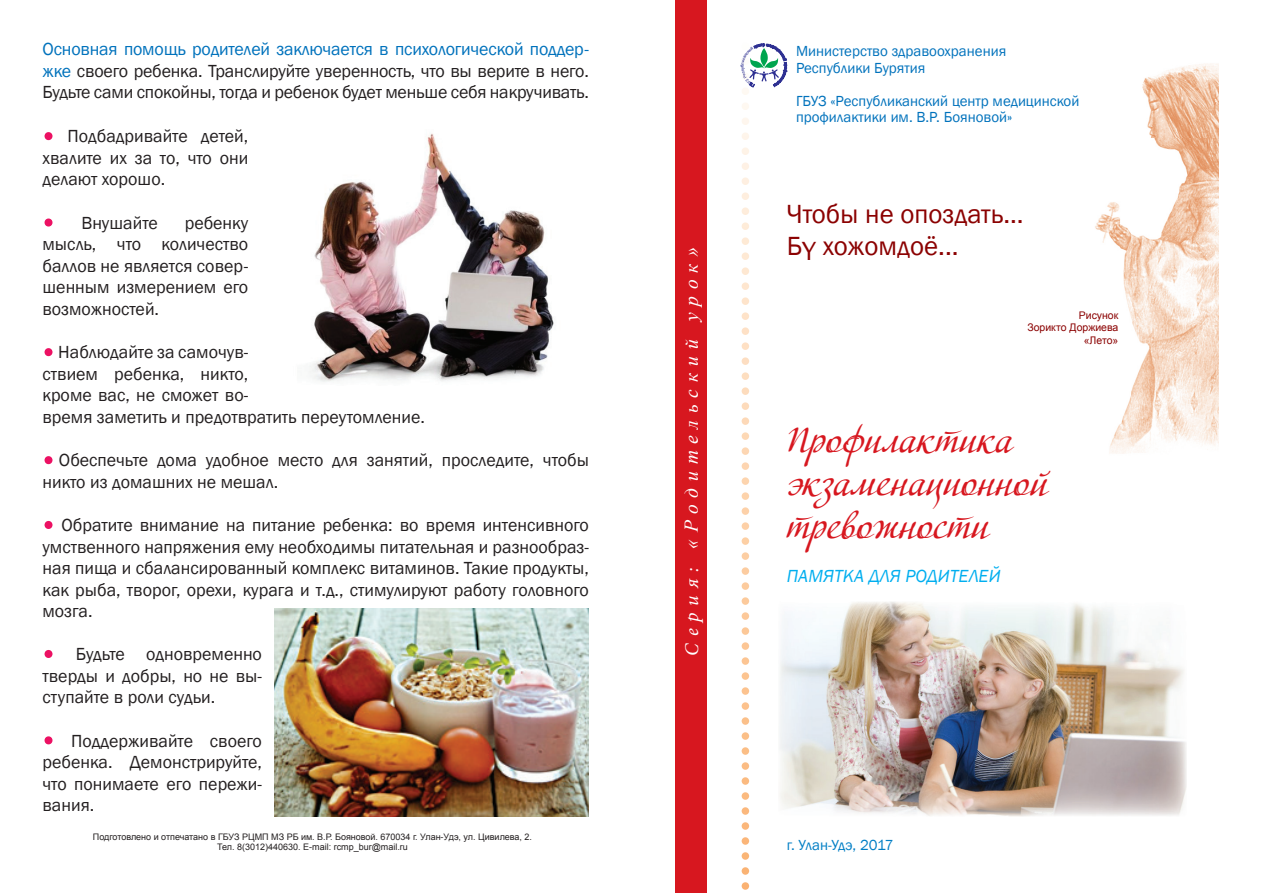
<style>
.page{position:relative;width:1263px;height:893px;background:#fff}
.page>*{position:absolute;margin:0;border:0;box-sizing:border-box;transform-origin:0 0}
.t1{font:36px/43.2px "Adventure";color:#d7171f}
.t2{font:27px/32.4px "Franklin Gothic";color:#8b0202}
.t3{font:italic 19.5px "Times New Roman";letter-spacing:.35em;color:#fff}
.t4{font:italic 19.5px "Minion Pro";color:#fff}
.t5{font:18px/21.6px "Franklin Gothic";color:#231f20;text-align:justify}
.t6{font:italic 18px "Franklin Gothic";color:#00aeef}
.t7{font:15px/16.5px "Franklin Gothic";color:#0072bc}
.t8{font:15px "Franklin Gothic";letter-spacing:-.02em;color:#007ec5}
.t9{font:10.5px/12.6px "Arial";color:#8b0202;text-align:right}
.t10{font:9px/10.8px "Arial";color:#231f20;text-align:center}
.s1{color:#0072bc}
.s2{color:#ec1163}
</style>
<div class="page">
<div style="left:675px;top:0;width:31px;height:893px;background:#d7171f"></div>
<svg style="left:44px;top:132px;width:9px;height:9px"></svg>
<svg style="left:44px;top:218px;width:9px;height:9px"></svg>
<svg style="left:44px;top:348px;width:9px;height:9px"></svg>
<svg style="left:44px;top:456px;width:9px;height:9px"></svg>
<svg style="left:44px;top:521px;width:9px;height:8px"></svg>
<svg style="left:44px;top:650px;width:9px;height:8px"></svg>
<svg style="left:44px;top:736px;width:9px;height:9px"></svg>
<img style="left:275px;top:609px;width:314px;height:207px">
<img style="left:309px;top:133px;width:245px;height:249px">
<img style="left:787px;top:602px;width:400px;height:214px">
<img style="left:1095px;top:63px;width:123px;height:391px">
<svg style="left:741px;top:43px;width:46px;height:847px"></svg>
<p class="t5" style="left:43px;top:39px;width:548px"><span class="s1">Основная помощь родителей заключается в психологической поддер&shy;жке</span> своего ребенка. Транслируйте уверенность, что вы верите в него.<br>Будьте сами спокойны, тогда и ребенок будет меньше себя накручивать.</p>
<p class="t5" style="left:43px;top:126px;width:207px"><span class="s2">•</span> Подбадривайте детей, хвалите их за то, что они делают хорошо.</p>
<p class="t5" style="left:43px;top:212px;width:117px"><span class="s2">•</span> Внушайте</p>
<p class="t5" style="left:43px;top:212px;width:207px;text-indent:142px">ребенку мысль, что количество баллов не является совер&shy;шенным измерением его возможностей.</p>
<p class="t5" style="left:43px;top:342px;width:384px;text-align:left"><span class="s2">•</span> Наблюдайте за самочув-<br>ствием ребенка, никто,<br>кроме вас, не сможет во-<br>время заметить и предотвратить переутомление.</p>
<p class="t5" style="left:43px;top:450px;width:548px"><span class="s2">•</span> Обеспечьте дома удобное место для занятий, проследите, чтобы никто из домашних не мешал.</p>
<p class="t5" style="left:43px;top:515px;width:548px"><span class="s2">•</span> Обратите внимание на питание ребенка: во время интенсивного умственного напряжения ему необходимы питательная и разнообраз&shy;ная пища и сбалансированный комплекс витаминов. Такие продукты, как рыба, творог, орехи, курага и т.д., стимулируют работу головного мозга.</p>
<p class="t5" style="left:43px;top:644px;width:221px"><span class="s2">•</span> Будьте одновременно тверды и добры, но не вы&shy;ступайте в роли судьи.</p>
<p class="t5" style="left:43px;top:730px;width:221px"><span class="s2">•</span> Поддерживайте своего ребенка. Демонстрируйте, что понимаете его пережи&shy;вания.</p>
<p class="t10" style="left:93px;top:831px;width:441px">Подготовлено и отпечатано в ГБУЗ РЦМП МЗ РБ им. В.Р. Бояновой. 670034 г. Улан-Удэ, ул. Цивилева, 2.<br>Тел. 8(3012)440630. E-mail: rcmp_bur@mail.ru</p>
<p class="t3" style="left:678px;top:549px;width:303px;rotate:-90deg">«Родительский урок»</p>
<p class="t4" style="left:679px;top:656px;width:90px;rotate:-90deg">Серия:</p>
<p class="t7" style="left:796px;top:43px;width:212px">Министерство здравоохранения<br>Республики Бурятия</p>
<p class="t7" style="left:796px;top:93px;width:285px">ГБУЗ «Республиканский центр медицинской профилактики им. В.Р. Бояновой»</p>
<h2 class="t2" style="left:787px;top:198px;width:238px">Чтобы не опоздать...<br>БY хожомдоё...</h2>
<p class="t9" style="left:1027px;top:309px;width:92px">Рисунок<br>Зорикто Доржиева «Лето»</p>
<h1 class="t1" style="left:787px;top:421px;width:263px">Профилактика экзаменационной тревожности</h1>
<p class="t6" style="left:787px;top:564px;width:215px">ПАМЯТКА ДЛЯ РОДИТЕЛЕЙ</p>
<p class="t8" style="left:787px;top:836px;width:108px">г. Улан-Удэ, 2017</p>
</div>
